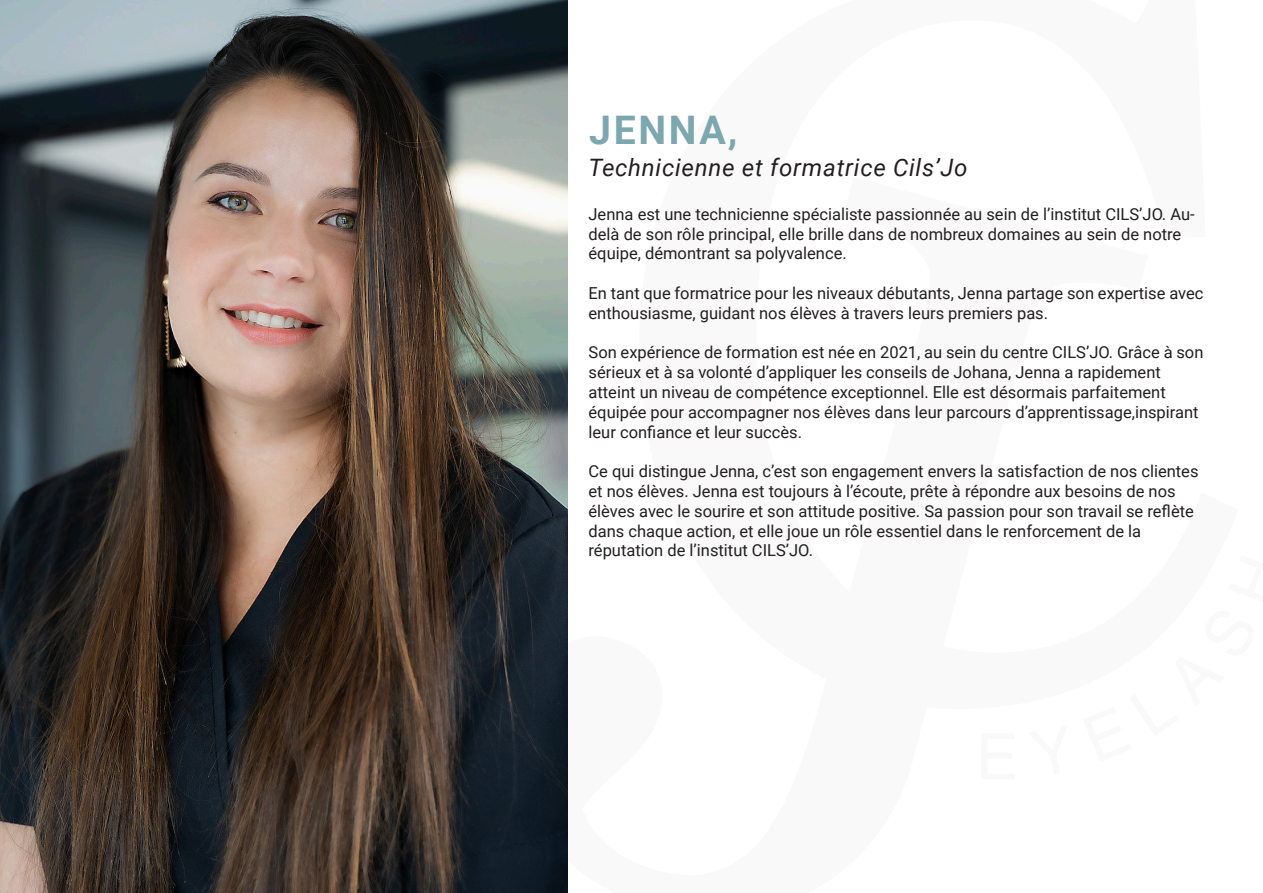
<style>
.page{position:relative;width:1263px;height:893px;background:#fff}
.page>*{position:absolute;margin:0;border:0;box-sizing:border-box;transform-origin:0 0}
.t1{font:700 39.3px "Roboto";letter-spacing:.065em;color:#7ca7ae}
.t2{font:italic 24px "Roboto";letter-spacing:.03em;color:#231f20}
.t3{font:16.5px "Roboto";color:#231f20}
</style>
<div class="page">
<img style="left:0;top:0;width:567px;height:893px">
<p class="t1" style="left:589px;top:103px;width:150px">JENNA,</p>
<p class="t2" style="left:588px;top:151px;width:380px">Technicienne et formatrice Cils’Jo</p>
<p class="t3" style="left:588px;top:202px;width:608px">Jenna est une technicienne spécialiste passionnée au sein de l’institut CILS’JO. Au-</p>
<p class="t3" style="left:588px;top:222px;width:594px">delà de son rôle principal, elle brille dans de nombreux domaines au sein de notre</p>
<p class="t3" style="left:588px;top:242px;width:260px">équipe, démontrant sa polyvalence.</p>
<p class="t3" style="left:588px;top:282px;width:616px">En tant que formatrice pour les niveaux débutants, Jenna partage son expertise avec</p>
<p class="t3" style="left:588px;top:301px;width:461px">enthousiasme, guidant nos élèves à travers leurs premiers pas.</p>
<p class="t3" style="left:588px;top:341px;width:616px">Son expérience de formation est née en 2021, au sein du centre CILS’JO. Grâce à son</p>
<p class="t3" style="left:588px;top:361px;width:574px">sérieux et à sa volonté d’appliquer les conseils de Johana, Jenna a rapidement</p>
<p class="t3" style="left:588px;top:381px;width:579px">atteint un niveau de compétence exceptionnel. Elle est désormais parfaitement</p>
<p class="t3" style="left:588px;top:400px;width:611px">équipée pour accompagner nos élèves dans leur parcours d’apprentissage,inspirant</p>
<p class="t3" style="left:588px;top:420px;width:215px">leur confiance et leur succès.</p>
<p class="t3" style="left:588px;top:460px;width:611px">Ce qui distingue Jenna, c’est son engagement envers la satisfaction de nos clientes</p>
<p class="t3" style="left:588px;top:480px;width:589px">et nos élèves. Jenna est toujours à l’écoute, prête à répondre aux besoins de nos</p>
<p class="t3" style="left:588px;top:499px;width:607px">élèves avec le sourire et son attitude positive. Sa passion pour son travail se reflète</p>
<p class="t3" style="left:588px;top:519px;width:554px">dans chaque action, et elle joue un rôle essentiel dans le renforcement de la</p>
<p class="t3" style="left:588px;top:539px;width:226px">réputation de l’institut CILS’JO.</p>
</div>
